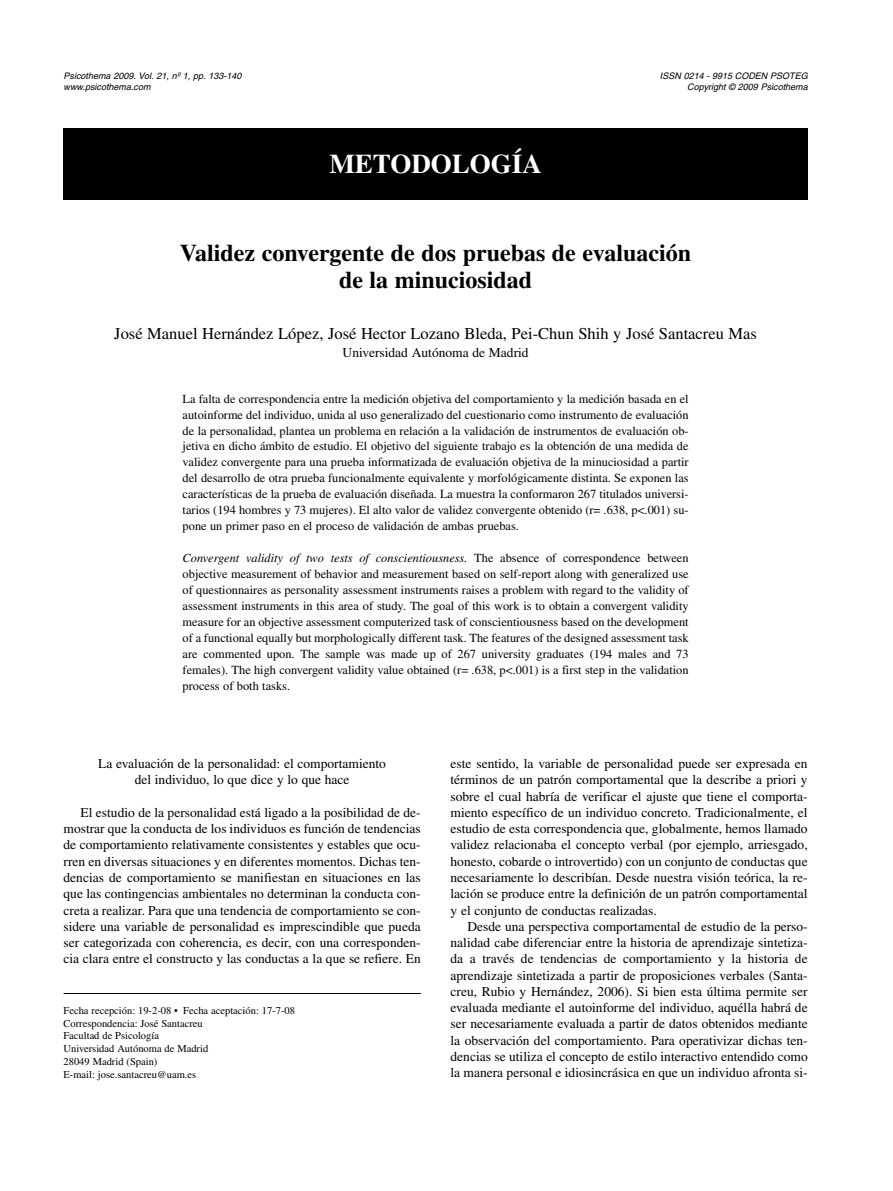
<style>
.page{position:relative;width:893px;height:1191px;background:#fff}
.page>*{position:absolute;margin:0;border:0;box-sizing:border-box;transform-origin:0 0}
.t1{font:700 27px "Times";color:#fff}
.t2{font:700 24px/26.5px "Times";color:#000;text-align:center}
.t3{font:16.5px "Times";color:#000}
.t4{font:13.5px/16.2px "Times";color:#000;text-align:justify}
.t5{font:12.3px/15.9px "Times";color:#000;text-align:justify}
.t6{font:10.5px/12.8px "Times";color:#000}
.t7{font:italic 9px "Helvetica";color:#000}
.s1{font-style:italic}
</style>
<div class="page">
<hr style="left:64px;top:993px;width:357px;height:1px;background:#000">
<div style="left:64px;top:128px;width:744px;height:72px;background:#000"></div>
<p class="t7" style="left:64px;top:73px;width:181px">Psicothema 2009. Vol. 21, nº 1, pp. 133-140</p>
<p class="t7" style="left:660px;top:73px;width:151px">ISSN 0214 - 9915 CODEN PSOTEG</p>
<p class="t7" style="left:64px;top:84px;width:90px">www.psicothema.com</p>
<p class="t7" style="left:687px;top:84px;width:124px">Copy right © 2009 Psicothema</p>
<h1 class="t1" style="left:329px;top:154px;width:214px">METODOLOGÍA</h1>
<h2 class="t2" style="left:180px;top:242px;width:513px">Validez convergente de dos pruebas de evaluación de la minuciosidad</h2>
<p class="t3" style="left:114px;top:327px;width:644px">José Manuel Hernández López, José Hector Lozano Bleda, Pei-Chun Shih y José Santacreu Mas</p>
<p class="t4" style="left:343px;top:345px;width:188px">Universidad Autónoma de Madrid</p>
<p class="t5" style="left:183px;top:392px;width:507px">La falta de correspondencia entre la medición objetiva del comportamiento y la medición basada en el autoinforme del individuo, unida al uso generalizado del cuestionario como instrumento de evaluación de la personalidad, plantea un problema en relación a la validación de instrumentos de evaluación ob&shy;jetiva en dicho ámbito de estudio. El objetivo del siguiente trabajo es la obtención de una medida de validez convergente para una prueba informatizada de evaluación objetiva de la minuciosidad a partir del desarrollo de otra prueba funcionalmente equivalente y morfológicamente distinta. Se exponen las características de la prueba de evaluación diseñada. La muestra la conformaron 267 titulados universi&shy;tarios (194 hombres y 73 mujeres). El alto valor de validez convergente obtenido (r= .638, p&lt;.001) su&shy;pone un primer paso en el proceso de validación de ambas pruebas.</p>
<p class="t5" style="left:183px;top:551px;width:508px"><span class="s1">Convergent validity of two tests of conscientiousness.</span> The absence of correspondence between objective measurement of behavior and measurement based on self-report along with generalized use of questionnaires as personality assessment instruments raises a problem with regard to the validity of assessment instruments in this area of study. The goal of this work is to obtain a convergent validity measure for an objective assessment computerized task of conscientiousness based on the development of a functional equally but morphologically different task. The features of the designed assessment task are commented upon. The sample was made up of 267 university graduates (194 males and 73 females). The high convergent validity value obtained (r= .638, p&lt;.001) is a first step in the validation process of both tasks.</p>
<p class="t4" style="left:98px;top:757px;width:289px;text-align:center">La evaluación de la personalidad: el comportamiento del individuo, lo que dice y lo que hace</p>
<p class="t4" style="left:64px;top:805px;width:359px;text-indent:17px">El estudio de la personalidad está ligado a la posibilidad de de&shy;mostrar que la conducta de los individuos es función de tendencias de comportamiento relativamente consistentes y estables que ocu&shy;rren en diversas situaciones y en diferentes momentos. Dichas ten&shy;dencias de comportamiento se manifiestan en situaciones en las que las contingencias ambientales no determinan la conducta con&shy;creta a realizar. Para que una tendencia de comportamiento se con&shy;sidere una variable de personalidad es imprescindible que pueda ser categorizada con coherencia, es decir, con una corresponden&shy;cia clara entre el constructo y las conductas a la que se refiere. En</p>
<p class="t6" style="left:64px;top:1005px;width:233px">Fecha recepción: 19-2-08 • Fecha aceptación: 17-7-08<br>Correspondencia: José Santacreu<br>Facultad de Psicología<br>Universidad Autónoma de Madrid<br>28049 Madrid (Spain)<br>E-mail: jose.santacreu@uam.es</p>
<p class="t4" style="left:451px;top:757px;width:359px">este sentido, la variable de personalidad puede ser expresada en términos de un patrón comportamental que la describe a priori y sobre el cual habría de verificar el ajuste que tiene el comporta&shy;miento específico de un individuo concreto. Tradicionalmente, el estudio de esta correspondencia que, globalmente, hemos llamado validez relacionaba el concepto verbal (por ejemplo, arriesgado, honesto, cobarde o introvertido) con un conjunto de conductas que necesariamente lo describían. Desde nuestra visión teórica, la re&shy;lación se produce entre la definición de un patrón comportamental y el conjunto de conductas realizadas.</p>
<p class="t4" style="left:451px;top:919px;width:359px;text-indent:17px">Desde una perspectiva comportamental de estudio de la perso&shy;nalidad cabe diferenciar entre la historia de aprendizaje sintetiza&shy;da a través de tendencias de comportamiento y la historia de aprendizaje sintetizada a partir de proposiciones verbales (Santa&shy;creu, Rubio y Hernández, 2006). Si bien esta última permite ser evaluada mediante el autoinforme del individuo, aquélla habrá de ser necesariamente evaluada a partir de datos obtenidos mediante la observación del comportamiento. Para operativizar dichas ten&shy;dencias se utiliza el concepto de estilo interactivo entendido como la manera personal e idiosincrásica en que un individuo afronta si-</p>
</div>
